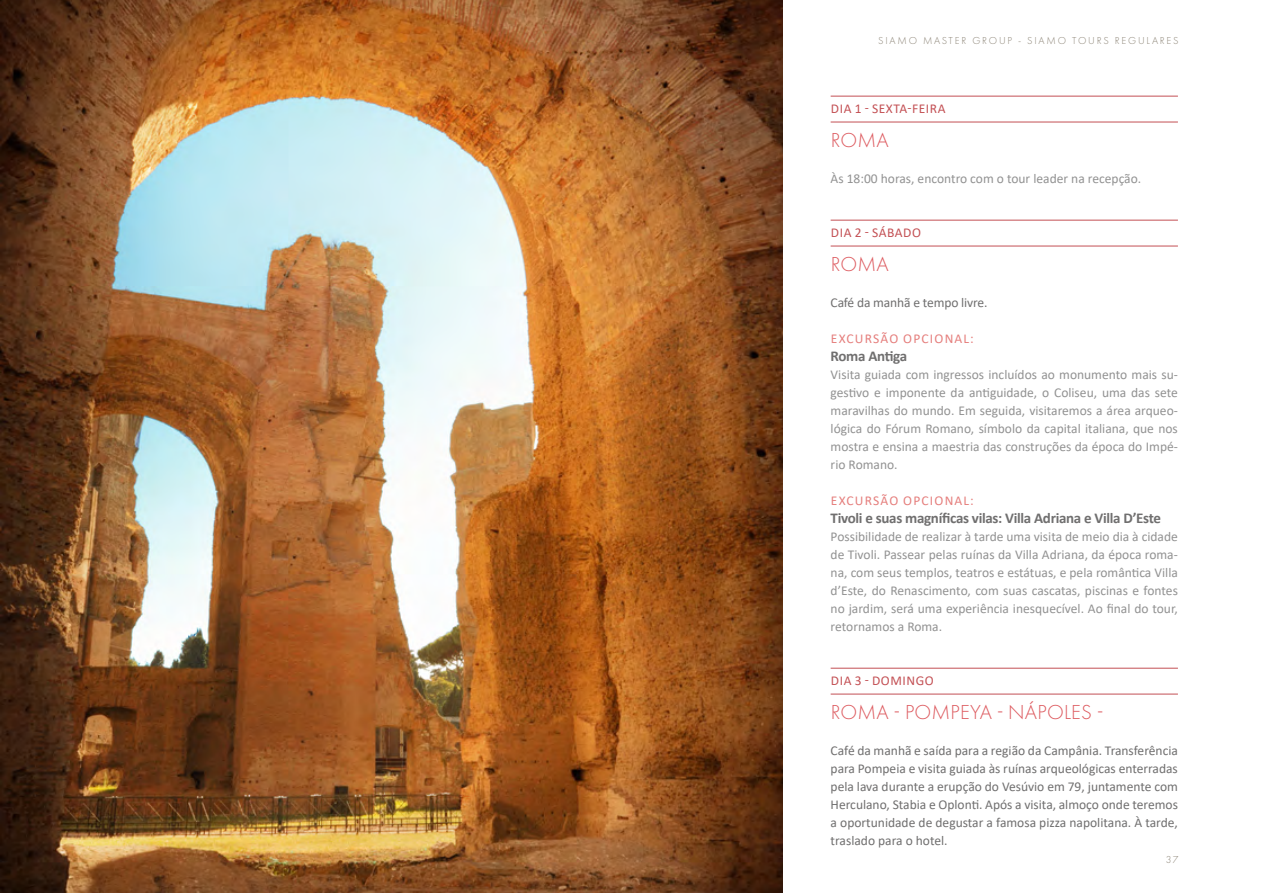
<style>
.page{position:relative;width:1263px;height:893px;background:#fff}
.page>*{position:absolute;margin:0;border:0;box-sizing:border-box;transform-origin:0 0}
.t1{font:300 21px "Futura PT";letter-spacing:.01em;color:#dd5a5f}
.t2{font:700 15px "Calibri";letter-spacing:-.02em;color:#706f6f}
.t3{font:13.5px/18px "Calibri";color:#929292;text-align:justify}
.t4{font:13.5px/18px "Calibri";color:#706f6f;text-align:justify}
.t5{font:13.5px "Calibri";letter-spacing:.04em;color:#c35054}
.t6{font:13.5px "Calibri";letter-spacing:.09em;color:#e57e7c}
.t7{font:300 10.5px "Futura PT";letter-spacing:.17em;color:#8d8577}
</style>
<div class="page">
<img style="left:0;top:0;width:782px;height:893px">
<hr style="left:831px;top:96px;width:347px;height:1px;background:#c35054">
<hr style="left:831px;top:122px;width:347px;height:1px;background:#c35054">
<hr style="left:831px;top:220px;width:347px;height:1px;background:#c35054">
<hr style="left:831px;top:246px;width:347px;height:1px;background:#c35054">
<hr style="left:831px;top:668px;width:347px;height:1px;background:#c35054">
<hr style="left:831px;top:694px;width:347px;height:1px;background:#c35054">
<p class="t7" style="left:878px;top:34px;width:302px">SIAMO MASTER GROUP - SIAMO TOURS REGULARES</p>
<p class="t5" style="left:831px;top:99px;width:116px">DIA 1 - SEXTA-FEIRA</p>
<h1 class="t1" style="left:831px;top:128px;width:59px">ROMA</h1>
<p class="t3" style="left:831px;top:170px;width:312px">Às 18:00 horas, encontro com o tour leader na recepção.</p>
<p class="t5" style="left:831px;top:223px;width:92px">DIA 2 - SÁBADO</p>
<h1 class="t1" style="left:831px;top:252px;width:59px">ROMA</h1>
<p class="t4" style="left:831px;top:294px;width:158px">Café da manhã e tempo livre.</p>
<p class="t6" style="left:831px;top:329px;width:144px">EXCURSÃO OPCIONAL:</p>
<p class="t2" style="left:831px;top:346px;width:78px">Roma Antiga</p>
<p class="t3" style="left:831px;top:366px;width:349px">Visita guiada com ingressos incluídos ao monumento mais su&shy;gestivo e imponente da antiguidade, o Coliseu, uma das sete maravilhas do mundo. Em seguida, visitaremos a área arqueo&shy;lógica do Fórum Romano, símbolo da capital italiana, que nos mostra e ensina a maestria das construções da época do Impé&shy;rio Romano.</p>
<p class="t6" style="left:831px;top:491px;width:144px">EXCURSÃO OPCIONAL:</p>
<p class="t2" style="left:831px;top:508px;width:332px">Tivoli e suas magníficas vilas: Villa Adriana e Villa D’Este</p>
<p class="t3" style="left:831px;top:528px;width:349px">Possibilidade de realizar à tarde uma visita de meio dia à cidade de Tivoli. Passear pelas ruínas da Villa Adriana, da época roma&shy;na, com seus templos, teatros e estátuas, e pela romântica Villa d’Este, do Renascimento, com suas cascatas, piscinas e fontes no jardim, será uma experiência inesquecível. Ao final do tour, retornamos a Roma.</p>
<p class="t5" style="left:831px;top:671px;width:104px">DIA 3 - DOMINGO</p>
<h1 class="t1" style="left:831px;top:700px;width:274px">ROMA - POMPEYA - NÁPOLES -</h1>
<p class="t4" style="left:831px;top:742px;width:349px">Café da manhã e saída para a região da Campânia. Transferência para Pompeia e visita guiada às ruínas arqueológicas enterradas pela lava durante a erupção do Vesúvio em 79, juntamente com Herculano, Stabia e Oplonti. Após a visita, almoço onde teremos a oportunidade de degustar a famosa pizza napolitana. À tarde, traslado para o hotel.</p>
<p class="t7" style="left:1166px;top:853px;width:14px">37</p>
</div>
